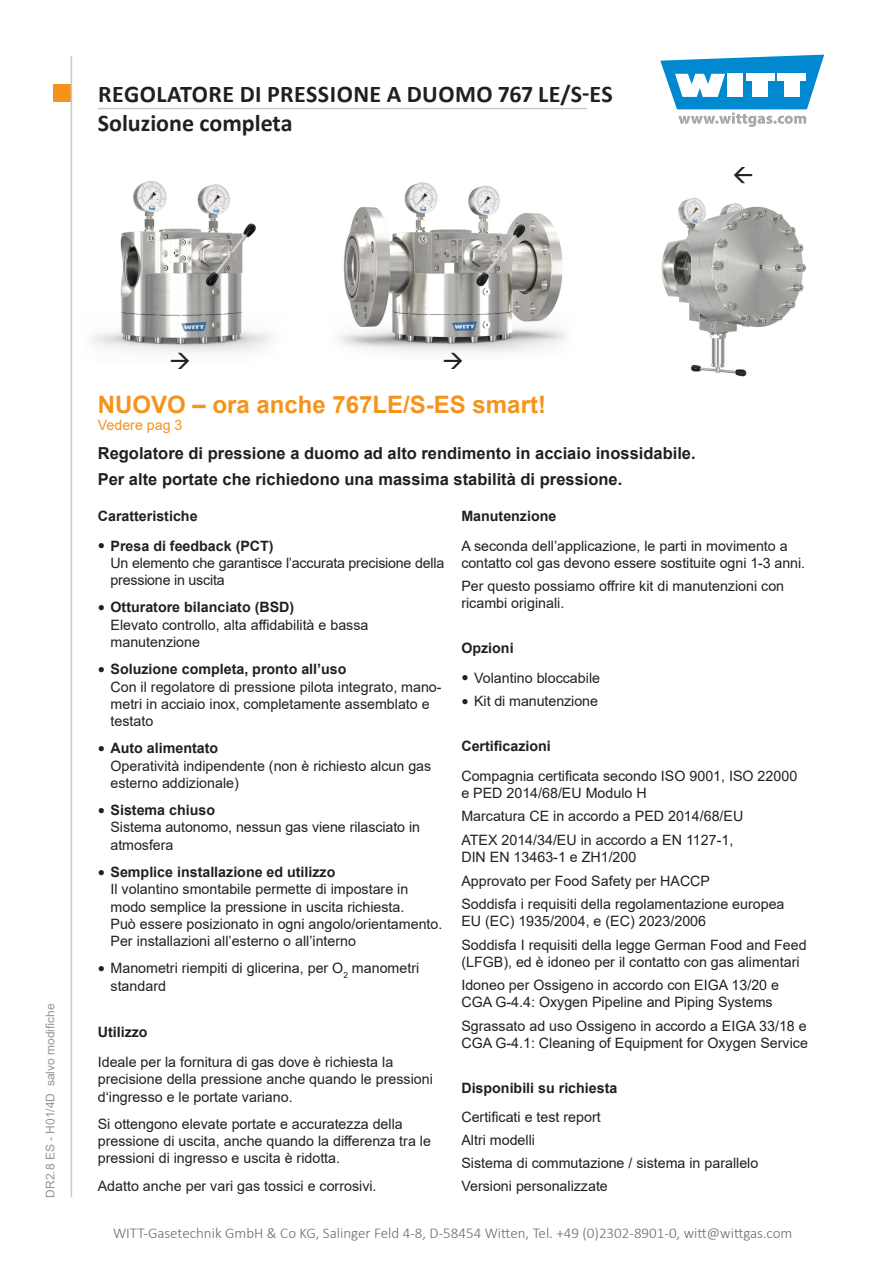
<style>
.page{position:relative;width:893px;height:1263px;background:#fff}
.page>*{position:absolute;margin:0;border:0;box-sizing:border-box;transform-origin:0 0}
.t1{font:700 24px/28.8px "Calibri";letter-spacing:.01em;color:#231f20}
.Überschrift{font:700 24px "Arial";color:#f5941d}
.Überschrift-2{font:700 16.5px "Arial";color:#231f20}
.t2{font:300 15px "Calibri";color:#6b6c6f}
.Grundtext{font:14.25px/17.1px "Arial";color:#231f20}
.Überschrift-3{font:700 14.25px "Arial";color:#231f20}
.Grundtext-2{font:14.25px "Arial";color:#f5941d}
.t3{font:12px "Arial";color:#949698}
.s1{font-family:"Bookman Old Style";font-size:12px}
.s2{font-weight:700}
</style>
<div class="page">
<div style="left:53px;top:85px;width:17px;height:17px;background:#f5941d"></div>
<svg style="left:660px;top:55px;width:164px;height:72px"></svg>
<hr style="left:71px;top:56px;width:1px;height:1141px;background:#c7c9cb">
<hr style="left:98px;top:108px;width:489px;height:1px;background:#c7c9cb">
<img style="left:661px;top:198px;width:145px;height:179px">
<img style="left:92px;top:181px;width:179px;height:172px">
<img style="left:338px;top:182px;width:228px;height:170px">
<svg style="left:171px;top:352px;width:18px;height:1px"></svg>
<h1 class="t1" style="left:98px;top:79px;width:516px">REGOLATORE DI PRESSIONE A DUOMO 767 LE/S-ES<br>Soluzione completa</h1>
<p class="t3" style="left:42px;top:1197px;width:196px;rotate:-90deg">DR2.8 ES - H01/4D salvo modifiche</p>
<p class="Überschrift" style="left:98px;top:388px;width:450px">NUOVO – ora anche 767LE/S-ES smart!</p>
<p class="Grundtext-2" style="left:98px;top:415px;width:86px">Vedere pag 3</p>
<p class="Überschrift-2" style="left:98px;top:441px;width:599px">Regolatore di pressione a duomo ad alto rendimento in acciaio inossidabile.</p>
<p class="Überschrift-2" style="left:98px;top:467px;width:526px">Per alte portate che richiedono una massima stabilità di pressione.</p>
<p class="Überschrift-3" style="left:98px;top:506px;width:101px">Caratteristiche</p>
<p class="Grundtext" style="left:111px;top:537px;width:335px;text-indent:-13px"><span class="s1">●</span> <span class="s2">Presa di feedback (PCT)<br></span>Un elemento che garantisce l’accurata precisione della pressione in uscita</p>
<p class="Grundtext" style="left:111px;top:599px;width:259px;text-indent:-13px"><span class="s1">●</span> <span class="s2">Otturatore bilanciato (BSD)<br></span>Elevato controllo, alta affidabilità e bassa manutenzione</p>
<p class="Grundtext" style="left:111px;top:661px;width:333px;text-indent:-13px"><span class="s1">●</span> <span class="s2">Soluzione completa, pronto all’uso<br></span>Con il regolatore di pressione pilota integrato, mano&shy;metri in acciaio inox, completamente assemblato e testato</p>
<p class="Grundtext" style="left:111px;top:740px;width:322px;text-indent:-13px"><span class="s1">●</span> <span class="s2">Auto alimentato<br></span>Operatività indipendente (non è richiesto alcun gas esterno addizionale)</p>
<p class="Grundtext" style="left:111px;top:802px;width:311px;text-indent:-13px"><span class="s1">●</span> <span class="s2">Sistema chiuso<br></span>Sistema autonomo, nessun gas viene rilasciato in atmosfera</p>
<p class="Grundtext" style="left:111px;top:864px;width:333px;text-indent:-13px"><span class="s1">●</span> <span class="s2">Semplice installazione ed utilizzo<br></span>Il volantino smontabile permette di impostare in modo semplice la pressione in uscita richiesta.<br>Può essere posizionato in ogni angolo/orientamento.<br>Per installazioni all’esterno o all’interno</p>
<p class="Grundtext" style="left:111px;top:960px;width:310px;text-indent:-13px"><span class="s1">●</span> Manometri riempiti di glicerina, per O<sub>2</sub> manometri standard</p>
<p class="Überschrift-3" style="left:98px;top:1022px;width:51px">Utilizzo</p>
<p class="Grundtext" style="left:98px;top:1054px;width:337px">Ideale per la fornitura di gas dove è richiesta la precisione della pressione anche quando le pressioni d‘ingresso e le portate variano.</p>
<p class="Grundtext" style="left:98px;top:1115px;width:335px">Si ottengono elevate portate e accuratezza della pressione di uscita, anche quando la differenza tra le pressioni di ingresso e uscita è ridotta.</p>
<p class="Grundtext" style="left:98px;top:1177px;width:280px">Adatto anche per vari gas tossici e corrosivi.</p>
<p class="Überschrift-3" style="left:461px;top:506px;width:97px">Manutenzione</p>
<p class="Grundtext" style="left:461px;top:537px;width:345px">A seconda dell’applicazione, le parti in movimento a contatto col gas devono essere sostituite ogni 1-3 anni.</p>
<p class="Grundtext" style="left:461px;top:577px;width:324px">Per questo possiamo offrire kit di manutenzioni con ricambi originali.</p>
<p class="Überschrift-3" style="left:461px;top:638px;width:54px">Opzioni</p>
<p class="Grundtext" style="left:461px;top:669px;width:140px"><span class="s1">●</span> Volantino bloccabile</p>
<p class="Grundtext" style="left:461px;top:693px;width:138px"><span class="s1">●</span> Kit di manutenzione</p>
<p class="Überschrift-3" style="left:461px;top:736px;width:91px">Certificazioni</p>
<p class="Grundtext" style="left:461px;top:767px;width:337px">Compagnia certificata secondo ISO 9001, ISO 22000 e PED 2014/68/EU Modulo H</p>
<p class="Grundtext" style="left:461px;top:808px;width:283px">Marcatura CE in accordo a PED 2014/68/EU</p>
<p class="Grundtext" style="left:461px;top:831px;width:273px">ATEX 2014/34/EU in accordo a EN 1127-1,<br>DIN EN 13463-1 e ZH1/200</p>
<p class="Grundtext" style="left:461px;top:872px;width:250px">Approvato per Food Safety per HACCP</p>
<p class="Grundtext" style="left:461px;top:895px;width:325px">Soddisfa i requisiti della regolamentazione europea<br>EU (EC) 1935/2004, e (EC) 2023/2006</p>
<p class="Grundtext" style="left:461px;top:936px;width:347px">Soddisfa I requisiti della legge German Food and Feed (LFGB), ed è idoneo per il contatto con gas alimentari</p>
<p class="Grundtext" style="left:461px;top:976px;width:319px">Idoneo per Ossigeno in accordo con EIGA 13/20 e<br>CGA G-4.4: Oxygen Pipeline and Piping Systems</p>
<p class="Grundtext" style="left:461px;top:1017px;width:348px">Sgrassato ad uso Ossigeno in accordo a EIGA 33/18 e<br>CGA G-4.1: Cleaning of Equipment for Oxygen Service</p>
<p class="Überschrift-3" style="left:461px;top:1077px;width:158px">Disponibili su richiesta</p>
<p class="Grundtext" style="left:461px;top:1109px;width:141px">Certificati e test report</p>
<p class="Grundtext" style="left:461px;top:1132px;width:75px">Altri modelli</p>
<p class="Grundtext" style="left:461px;top:1154px;width:298px">Sistema di commutazione / sistema in parallelo</p>
<p class="Grundtext" style="left:461px;top:1177px;width:148px">Versioni personalizzate</p>
<p class="t2" style="left:113px;top:1224px;width:681px">WITT-Gasetechnik GmbH &amp; Co KG, Salinger Feld 4-8, D-58454 Witten, Tel. +49 (0)2302-8901-0, witt@wittgas.com</p>
</div>
